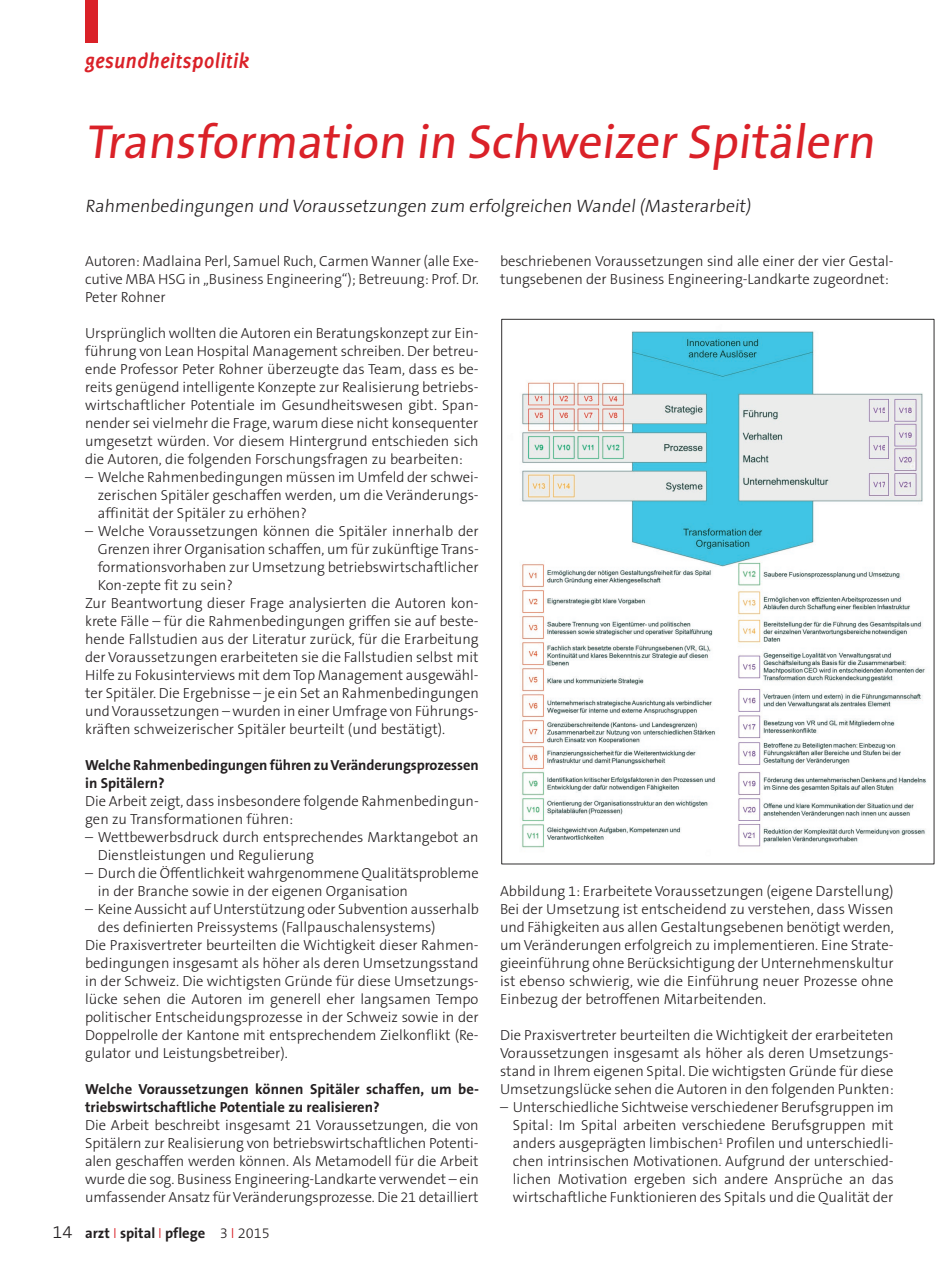
<style>
.page{position:relative;width:949px;height:1276px;background:#fff}
.page>*{position:absolute;margin:0;border:0;box-sizing:border-box;transform-origin:0 0}
.t1{font:48px "The Sans B5 Plain";color:#da2128}
.t2{font:italic 700 22.5px "Delicious";color:#da2128}
.t3{font:300 18px "The Sans B3";color:#231f20}
.t4{font:300 14.7px/18px "The Sans B3";color:#231f20;text-align:justify}
.t5{font:700 14.7px/18px "The Sans B7";color:#231f20}
.t6{font:11.4px/16.2px "Arial";color:#403925}
.s1{font-family:"The Sans B3";font-weight:300;font-size:18px}
.s2{font-family:"The Sans B3";font-weight:300;color:#da2128}
.s3{font-family:"The Sans B3";font-weight:300}
</style>
<div class="page">
<div style="left:85px;top:0;width:13px;height:43px;background:#da2128"></div>
<img style="left:521px;top:331px;width:406px;height:517px">
<h2 class="t2" style="left:85px;top:48px;width:166px">gesundheitspolitik</h2>
<h1 class="t1" style="left:85px;top:116px;width:797px">Transformation in Schweizer Spitälern</h1>
<p class="t3" style="left:85px;top:196px;width:669px">Rahmenbedingungen und Voraussetzungen zum erfolgreichen Wandel (Masterarbeit)</p>
<p class="t4" style="left:85px;top:253px;width:395px">Autoren: Madlaina Perl, Samuel Ruch, Carmen Wanner (alle Exe&shy;cutive MBA HSG in „Business Engineering“); Betreuung: Prof. Dr.<br>Peter Rohner</p>
<p class="t4" style="left:85px;top:325px;width:395px">Ursprünglich wollten die Autoren ein Beratungskonzept zur Ein&shy;führung von Lean Hospital Management schreiben. Der betreu&shy;ende Professor Peter Rohner überzeugte das Team, dass es be&shy;reits genügend intelligente Konzepte zur Realisierung betriebs&shy;wirtschaftlicher Potentiale im Gesundheitswesen gibt. Span&shy;nender sei vielmehr die Frage, warum diese nicht konsequenter umgesetzt würden. Vor diesem Hintergrund entschieden sich die Autoren, die folgenden Forschungsfragen zu bearbeiten:</p>
<p class="t4" style="left:98px;top:469px;width:382px;text-indent:-13px">– Welche Rahmenbedingungen müssen im Umfeld der schwei&shy;zerischen Spitäler geschaffen werden, um die Veränderungs&shy;affinität der Spitäler zu erhöhen?</p>
<p class="t4" style="left:85px;top:523px;width:395px">– Welche Voraussetzungen können die Spitäler innerhalb der</p>
<p class="t4" style="left:98px;top:541px;width:382px">Grenzen ihrer Organisation schaffen, um für zukünftige Trans-</p>
<p class="t4" style="left:98px;top:559px;width:382px">formationsvorhaben zur Umsetzung betriebswirtschaftlicher</p>
<p class="t4" style="left:98px;top:577px;width:136px">Kon-zepte fit zu sein?</p>
<p class="t4" style="left:85px;top:595px;width:395px">Zur Beantwortung dieser Frage analysierten die Autoren kon-</p>
<p class="t4" style="left:85px;top:613px;width:395px">krete Fälle – für die Rahmenbedingungen griffen sie auf beste-</p>
<p class="t4" style="left:85px;top:631px;width:395px">hende Fallstudien aus der Literatur zurück, für die Erarbeitung</p>
<p class="t4" style="left:85px;top:649px;width:395px">der Voraussetzungen erarbeiteten sie die Fallstudien selbst mit</p>
<p class="t4" style="left:85px;top:667px;width:395px">Hilfe zu Fokusinterviews mit dem Top Management ausgewähl-</p>
<p class="t4" style="left:85px;top:685px;width:395px">ter Spitäler. Die Ergebnisse – je ein Set an Rahmenbedingungen</p>
<p class="t4" style="left:85px;top:703px;width:395px">und Voraussetzungen – wurden in einer Umfrage von Führungs-</p>
<p class="t4" style="left:85px;top:721px;width:361px">kräften schweizerischer Spitäler beurteilt (und bestätigt).</p>
<p class="t5" style="left:85px;top:757px;width:395px">Welche Rahmenbedingungen führen zu Veränderungsprozessen in Spitälern?</p>
<p class="t4" style="left:85px;top:793px;width:395px">Die Arbeit zeigt, dass insbesondere folgende Rahmenbedingun&shy;gen zu Transformationen führen:</p>
<p class="t4" style="left:98px;top:829px;width:382px;text-indent:-13px">– Wettbewerbsdruck durch entsprechendes Marktangebot an<br>Dienstleistungen und Regulierung</p>
<p class="t4" style="left:98px;top:865px;width:382px;text-indent:-13px">– Durch die Öffentlichkeit wahrgenommene Qualitätsprobleme in der Branche sowie in der eigenen Organisation</p>
<p class="t4" style="left:85px;top:901px;width:395px">– Keine Aussicht auf Unterstützung oder Subvention ausserhalb</p>
<p class="t4" style="left:98px;top:919px;width:339px">des definierten Preissystems (Fallpauschalensystems)</p>
<p class="t4" style="left:85px;top:937px;width:395px">Die Praxisvertreter beurteilten die Wichtigkeit dieser Rahmen-</p>
<p class="t4" style="left:85px;top:955px;width:395px">bedingungen insgesamt als höher als deren Umsetzungsstand</p>
<p class="t4" style="left:85px;top:973px;width:395px">in der Schweiz. Die wichtigsten Gründe für diese Umsetzungs-</p>
<p class="t4" style="left:85px;top:991px;width:395px">lücke sehen die Autoren im generell eher langsamen Tempo</p>
<p class="t4" style="left:85px;top:1009px;width:395px">politischer Entscheidungsprozesse in der Schweiz sowie in der</p>
<p class="t4" style="left:85px;top:1027px;width:395px">Doppelrolle der Kantone mit entsprechendem Zielkonflikt (Re-</p>
<p class="t4" style="left:85px;top:1045px;width:204px">gulator und Leistungsbetreiber).</p>
<p class="t5" style="left:85px;top:1081px;width:395px">Welche Voraussetzungen können Spitäler schaffen, um be&shy;triebswirtschaftliche Potentiale zu realisieren?</p>
<p class="t4" style="left:85px;top:1117px;width:395px">Die Arbeit beschreibt insgesamt 21 Voraussetzungen, die von Spitälern zur Realisierung von betriebswirtschaftlichen Potenti&shy;alen geschaffen werden können. Als Metamodell für die Arbeit wurde die sog. Business Engineering-Landkarte verwendet – ein umfassender Ansatz für Veränderungsprozesse. Die 21 detailliert</p>
<p class="t4" style="left:500px;top:253px;width:395px">beschriebenen Voraussetzungen sind alle einer der vier Gestal&shy;tungsebenen der Business Engineering-Landkarte zugeordnet:</p>
<p class="t6" style="left:500px;top:257px;width:448px">prozesse. Die 21 detailliert beschriebenen Voraussetzungen sind alle einer der vier Gest nen der Business Engineering-Landkarte zugeordnet:</p>
<p class="t4" style="left:500px;top:883px;width:395px">Abbildung 1: Erarbeitete Voraussetzungen (eigene Darstellung)<br>Bei der Umsetzung ist entscheidend zu verstehen, dass Wissen und Fähigkeiten aus allen Gestaltungsebenen benötigt werden, um Veränderungen erfolgreich zu implementieren. Eine Strate&shy;gieeinführung ohne Berücksichtigung der Unternehmenskultur ist ebenso schwierig, wie die Einführung neuer Prozesse ohne Einbezug der betroffenen Mitarbeitenden.</p>
<p class="t4" style="left:500px;top:1027px;width:395px">Die Praxisvertreter beurteilten die Wichtigkeit der erarbeiteten Voraussetzungen insgesamt als höher als deren Umsetzungs&shy;stand in Ihrem eigenen Spital. Die wichtigsten Gründe für diese Umsetzungslücke sehen die Autoren in den folgenden Punkten:</p>
<p class="t4" style="left:512px;top:1099px;width:382px;text-indent:-13px">– Unterschiedliche Sichtweise verschiedener Berufsgruppen im Spital: Im Spital arbeiten verschiedene Berufsgruppen mit anders ausgeprägten limbischen<sup>1</sup> Profilen und unterschiedli&shy;chen intrinsischen Motivationen. Aufgrund der unterschied&shy;lichen Motivation ergeben sich andere Ansprüche an das wirtschaftliche Funktionieren des Spitals und die Qualität der</p>
<p class="t5" style="left:52px;top:1225px;width:219px"><span class="s1">14</span> arzt <span class="s2">I</span> spital <span class="s2">I</span> pflege <span class="s3">3</span> <span class="s2">I</span> <span class="s3">2015</span></p>
</div>
